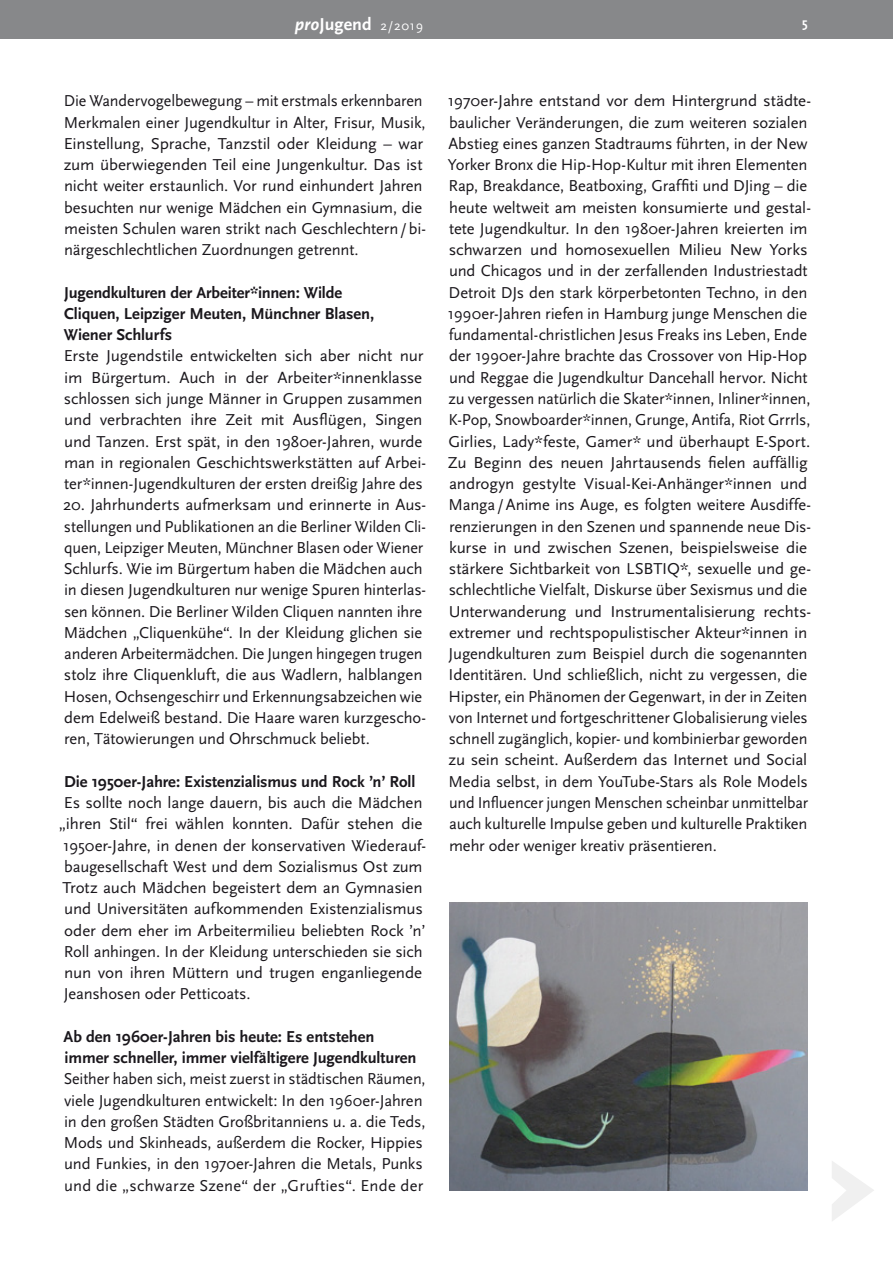
<style>
.page{position:relative;width:893px;height:1263px;background:#fff}
.page>*{position:absolute;margin:0;border:0;box-sizing:border-box;transform-origin:0 0}
.t1{font:700 18px "Scala Sans";color:#fff}
.t2{font:16.5px/21.3px "Scala Sans";letter-spacing:-.01em;color:#1a171c}
.t3{font:700 16.5px/21.3px "Scala Sans";letter-spacing:-.005em;color:#1a171c}
.t4{font:700 13.5px "Scala Sans";color:#fff}
.s1{font-style:italic}
.s2{font-family:"Scala Sans Caps";font-weight:400;font-size:13.5px}
</style>
<div class="page">
<div style="left:0;top:0;width:893px;height:38px;background:#87888a"></div>
<img style="left:449px;top:902px;width:358px;height:288px">
<p class="t1" style="left:295px;top:15px;width:130px"><span class="s1">pro</span>Jugend <span class="s2">2/2019</span></p>
<p class="t4" style="left:802px;top:16px;width:7px">5</p>
<p class="t2" style="left:64px;top:91px;width:364px">Die Wandervogelbewegung – mit erstmals erkennbaren Merkmalen einer Jugendkultur in Alter, Frisur, Musik, Einstellung, Sprache, Tanzstil oder Kleidung – war zum überwiegenden Teil eine Jungenkultur. Das ist nicht weiter erstaunlich. Vor rund einhundert Jahren besuchten nur wenige Mädchen ein Gymnasium, die meisten Schulen waren strikt nach Geschlechtern/bi&shy;närgeschlechtlichen Zuordnungen getrennt.</p>
<p class="t3" style="left:64px;top:282px;width:312px">Jugendkulturen der Arbeiter*innen: Wilde<br>Cliquen, Leipziger Meuten, Münchner Blasen,<br>Wiener Schlurfs</p>
<p class="t2" style="left:64px;top:346px;width:364px">Erste Jugendstile entwickelten sich aber nicht nur im Bürgertum. Auch in der Arbeiter*innenklasse schlossen sich junge Männer in Gruppen zusammen und verbrachten ihre Zeit mit Ausflügen, Singen und Tanzen. Erst spät, in den 1980er-Jahren, wurde man in regionalen Geschichtswerkstätten auf Arbei&shy;ter*innen-Jugendkulturen der ersten dreißig Jahre des</p>
<p class="t2" style="left:63px;top:495px;width:365px">20. Jahrhunderts aufmerksam und erinnerte in Aus&shy;stellungen und Publikationen an die Berliner Wilden Cli&shy;quen, Leipziger Meuten, Münchner Blasen oder Wiener Schlurfs. Wie im Bürgertum haben die Mädchen auch in diesen Jugendkulturen nur wenige Spuren hinterlas&shy;sen können. Die Berliner Wilden Cliquen nannten ihre Mädchen „Cliquenkühe“. In der Kleidung glichen sie anderen Arbeitermädchen. Die Jungen hingegen trugen stolz ihre Cliquenkluft, die aus Wadlern, halblangen Hosen, Ochsengeschirr und Erkennungsabzeichen wie dem Edelweiß bestand. Die Haare waren kurzgescho&shy;ren, Tätowierungen und Ohrschmuck beliebt.</p>
<p class="t3" style="left:64px;top:771px;width:353px">Die 1950er-Jahre: Existenzialismus und Rock ’n’ Roll</p>
<p class="t2" style="left:64px;top:792px;width:360px">Es sollte noch lange dauern, bis auch die Mädchen</p>
<p class="t2" style="left:59px;top:813px;width:365px">„ihren Stil“ frei wählen konnten. Dafür stehen die</p>
<p class="t2" style="left:63px;top:835px;width:365px">1950er-Jahre, in denen der konservativen Wiederauf-</p>
<p class="t2" style="left:64px;top:856px;width:360px">baugesellschaft West und dem Sozialismus Ost zum</p>
<p class="t2" style="left:63px;top:877px;width:362px">Trotz auch Mädchen begeistert dem an Gymnasien</p>
<p class="t2" style="left:64px;top:898px;width:360px">und Universitäten aufkommenden Existenzialismus</p>
<p class="t2" style="left:64px;top:920px;width:363px">oder dem eher im Arbeitermilieu beliebten Rock ’n’</p>
<p class="t2" style="left:64px;top:941px;width:360px">Roll anhingen. In der Kleidung unterschieden sie sich</p>
<p class="t2" style="left:64px;top:962px;width:360px">nun von ihren Müttern und trugen enganliegende</p>
<p class="t2" style="left:64px;top:984px;width:188px">Jeanshosen oder Petticoats.</p>
<p class="t3" style="left:64px;top:1026px;width:354px">Ab den 1960er-Jahren bis heute: Es entstehen immer schneller, immer vielfältigere Jugendkulturen</p>
<p class="t2" style="left:64px;top:1069px;width:363px">Seither haben sich, meist zuerst in städtischen Räumen, viele Jugendkulturen entwickelt: In den 1960er-Jahren in den großen Städten Großbritanniens u. a. die Teds, Mods und Skinheads, außerdem die Rocker, Hippies und Funkies, in den 1970er-Jahren die Metals, Punks und die „schwarze Szene“ der „Grufties“. Ende der</p>
<p class="t2" style="left:448px;top:91px;width:365px">1970er-Jahre entstand vor dem Hintergrund städte&shy;baulicher Veränderungen, die zum weiteren sozialen Abstieg eines ganzen Stadtraums führten, in der New Yorker Bronx die Hip-Hop-Kultur mit ihren Elementen Rap, Breakdance, Beatboxing, Graffiti und DJing – die heute weltweit am meisten konsumierte und gestal&shy;tete Jugendkultur. In den 1980er-Jahren kreierten im schwarzen und homosexuellen Milieu New Yorks und Chicagos und in der zerfallenden Industriestadt Detroit DJs den stark körperbetonten Techno, in den 1990er-Jahren riefen in Hamburg junge Menschen die fundamental-christlichen Jesus Freaks ins Leben, Ende der 1990er-Jahre brachte das Crossover von Hip-Hop und Reggae die Jugendkultur Dancehall hervor. Nicht zu vergessen natürlich die Skater*innen, Inliner*innen, K-Pop, Snowboarder*innen, Grunge, Antifa, Riot Grrrls, Girlies, Lady*feste, Gamer* und überhaupt E-Sport.<br>Zu Beginn des neuen Jahrtausends fielen auffällig androgyn gestylte Visual-Kei-Anhänger*innen und Manga/Anime ins Auge, es folgten weitere Ausdiffe&shy;renzierungen in den Szenen und spannende neue Dis&shy;kurse in und zwischen Szenen, beispielsweise die stärkere Sichtbarkeit von LSBTIQ*, sexuelle und ge&shy;schlechtliche Vielfalt, Diskurse über Sexismus und die Unterwanderung und Instrumentalisierung rechts&shy;extremer und rechtspopulistischer Akteur*innen in Jugendkulturen zum Beispiel durch die sogenannten Identitären. Und schließlich, nicht zu vergessen, die Hipster, ein Phänomen der Gegenwart, in der in Zeiten von Internet und fortgeschrittener Globalisierung vieles schnell zugänglich, kopier- und kombinierbar geworden zu sein scheint. Außerdem das Internet und Social Media selbst, in dem YouTube-Stars als Role Models und Influencer jungen Menschen scheinbar unmittelbar auch kulturelle Impulse geben und kulturelle Praktiken mehr oder weniger kreativ präsentieren.</p>
</div>
